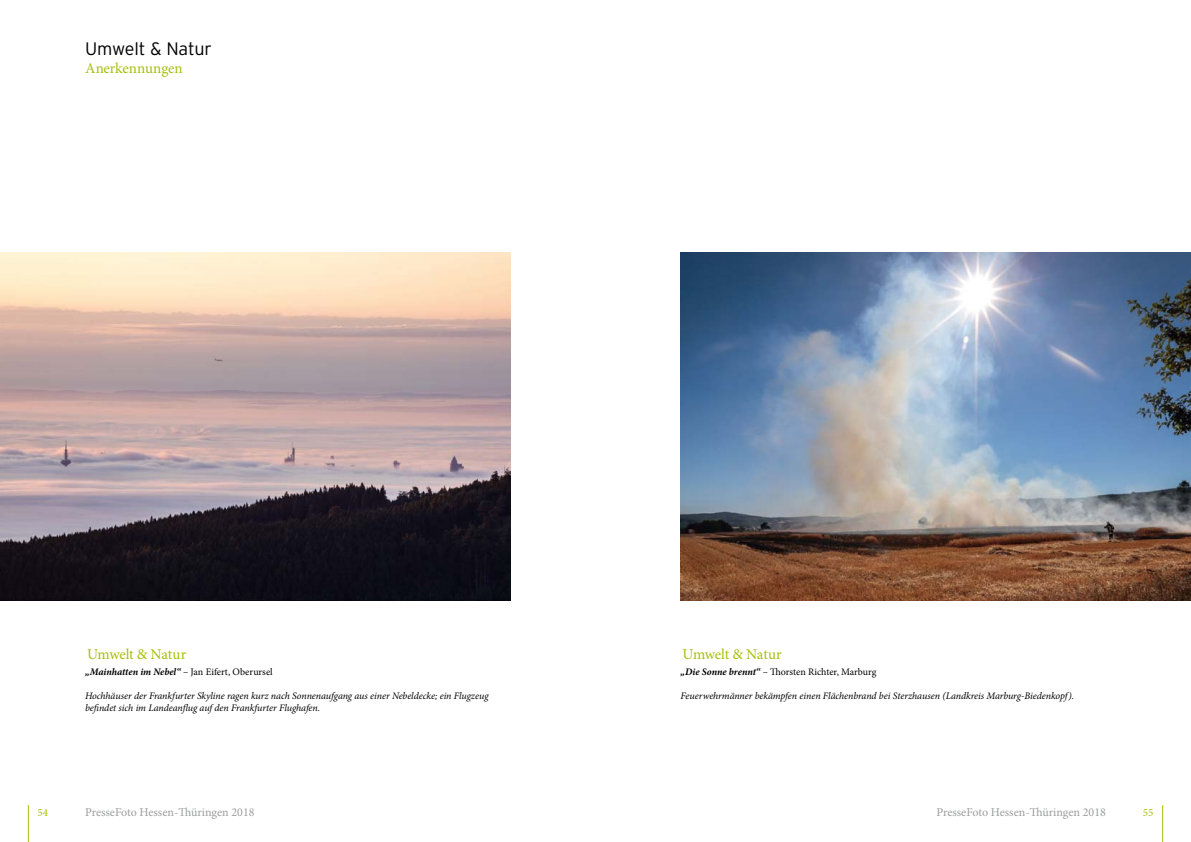
<style>
.page{position:relative;width:1191px;height:842px;background:#fff}
.page>*{position:absolute;margin:0;border:0;box-sizing:border-box;transform-origin:0 0}
.t1{font:300 18px "Interstate";letter-spacing:-.01em;color:#000}
.t2{font:15px "Minion Pro";letter-spacing:-.015em;color:#a6bf0b}
.t3{font:12px "Minion Pro";color:#9c9d9d}
.t4{font:11px "Minion Pro";color:#a6bf0b}
.t5{font:italic 10px/12px "Minion Pro";letter-spacing:-.005em;color:#000}
.t6{font:10px "Minion Pro";color:#000}
.s1{font-weight:700;font-style:italic}
</style>
<div class="page">
<hr style="left:28px;top:805px;width:1px;height:37px;background:#a6bf0b">
<hr style="left:1162px;top:805px;width:1px;height:37px;background:#a6bf0b">
<img style="left:0;top:252px;width:510px;height:348px">
<img style="left:680px;top:252px;width:511px;height:348px">
<h1 class="t1" style="left:85px;top:39px;width:128px">Umwelt &amp; Natur</h1>
<h2 class="t2" style="left:85px;top:58px;width:99px">Anerkennungen</h2>
<h2 class="t2" style="left:87px;top:644px;width:101px">Umwelt &amp; Natur</h2>
<p class="t6" style="left:85px;top:665px;width:189px"><span class="s1">„Mainhatten im Nebel“</span> – Jan Eifert, Oberursel</p>
<p class="t5" style="left:85px;top:690px;width:405px">Hochhäuser der Frankfurter Skyline ragen kurz nach Sonnenaufgang aus einer Nebeldecke; ein Flugzeug befindet sich im Landeanflug auf den Frankfurter Flughafen.</p>
<h2 class="t2" style="left:682px;top:644px;width:101px">Umwelt &amp; Natur</h2>
<p class="t6" style="left:680px;top:665px;width:197px"><span class="s1">„Die Sonne brennt“</span> – Thorsten Richter, Marburg</p>
<p class="t5" style="left:680px;top:690px;width:395px">Feuerwehrmänner bekämpfen einen Flächenbrand bei Sterzhausen (Landkreis Marburg-Biedenkopf).</p>
<p class="t4" style="left:38px;top:805px;width:12px">54</p>
<p class="t3" style="left:85px;top:804px;width:171px">PresseFoto Hessen-Thüringen 2018</p>
<p class="t3" style="left:936px;top:804px;width:171px">PresseFoto Hessen-Thüringen 2018</p>
<p class="t4" style="left:1142px;top:805px;width:12px">55</p>
</div>
